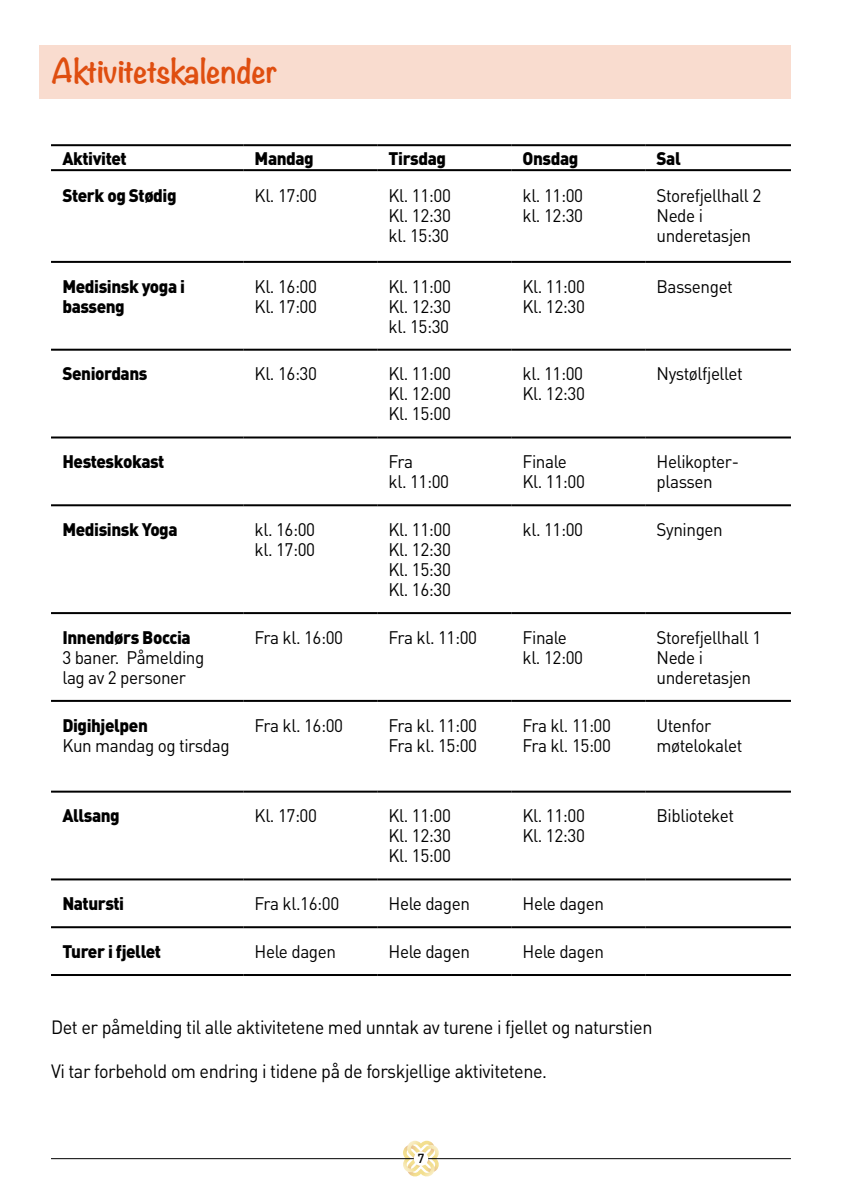
<style>
.page{position:relative;width:842px;height:1191px;background:#fff}
.page>*{position:absolute;margin:0;border:0;box-sizing:border-box;transform-origin:0 0}
.t1{font:700 30px "Noteworthy";color:#df4e10}
.t2{font:19px "DIN Pro";letter-spacing:-.025em;color:#000;scale:.95 1}
.t3{font:18px/20px "DIN Pro";letter-spacing:-.025em;color:#000;scale:.95 1}
.t4{font:900 18px/20px "DIN Pro";letter-spacing:-.025em;color:#000;scale:.95 1}
.t5{font:500 13px "DIN Pro";color:#000}
</style>
<div class="page">
<svg style="left:402px;top:1140px;width:38px;height:37px"></svg>
<hr style="left:51px;top:1158px;width:740px;height:1px;background:#000">
<div style="left:414px;top:1151px;width:14px;height:14px;background:#fff;border-radius:50%"></div>
<div style="left:40px;top:45px;width:751px;height:54px;background:#f9dccf"></div>
<svg style="left:51px;top:146px;width:740px;height:1px"></svg>
<svg style="left:377px;top:171px;width:414px;height:758px"></svg>
<hr style="left:51px;top:261px;width:192px;height:2px;background:#000">
<hr style="left:243px;top:261px;width:134px;height:2px;background:#000">
<hr style="left:377px;top:261px;width:134px;height:2px;background:#000">
<hr style="left:511px;top:261px;width:134px;height:2px;background:#000">
<hr style="left:645px;top:261px;width:146px;height:2px;background:#000">
<hr style="left:51px;top:349px;width:192px;height:2px;background:#000">
<hr style="left:243px;top:349px;width:134px;height:2px;background:#000">
<hr style="left:377px;top:349px;width:134px;height:2px;background:#000">
<hr style="left:511px;top:349px;width:134px;height:2px;background:#000">
<hr style="left:645px;top:349px;width:146px;height:2px;background:#000">
<hr style="left:51px;top:436px;width:192px;height:2px;background:#000">
<hr style="left:243px;top:436px;width:134px;height:2px;background:#000">
<hr style="left:377px;top:436px;width:134px;height:2px;background:#000">
<hr style="left:511px;top:436px;width:134px;height:2px;background:#000">
<hr style="left:645px;top:436px;width:146px;height:2px;background:#000">
<hr style="left:51px;top:504px;width:192px;height:2px;background:#000">
<hr style="left:243px;top:504px;width:134px;height:2px;background:#000">
<hr style="left:377px;top:504px;width:134px;height:2px;background:#000">
<hr style="left:511px;top:504px;width:134px;height:2px;background:#000">
<hr style="left:645px;top:504px;width:146px;height:2px;background:#000">
<hr style="left:51px;top:612px;width:192px;height:2px;background:#000">
<hr style="left:243px;top:612px;width:134px;height:2px;background:#000">
<hr style="left:377px;top:612px;width:134px;height:2px;background:#000">
<hr style="left:511px;top:612px;width:134px;height:2px;background:#000">
<hr style="left:645px;top:612px;width:146px;height:2px;background:#000">
<hr style="left:51px;top:700px;width:192px;height:2px;background:#000">
<hr style="left:243px;top:700px;width:134px;height:2px;background:#000">
<hr style="left:377px;top:700px;width:134px;height:2px;background:#000">
<hr style="left:511px;top:700px;width:134px;height:2px;background:#000">
<hr style="left:645px;top:700px;width:146px;height:2px;background:#000">
<hr style="left:51px;top:790px;width:192px;height:2px;background:#000">
<hr style="left:243px;top:790px;width:134px;height:2px;background:#000">
<hr style="left:377px;top:790px;width:134px;height:2px;background:#000">
<hr style="left:511px;top:790px;width:134px;height:2px;background:#000">
<hr style="left:645px;top:790px;width:146px;height:2px;background:#000">
<hr style="left:51px;top:878px;width:192px;height:2px;background:#000">
<hr style="left:243px;top:878px;width:134px;height:2px;background:#000">
<hr style="left:377px;top:878px;width:134px;height:2px;background:#000">
<hr style="left:511px;top:878px;width:134px;height:2px;background:#000">
<hr style="left:645px;top:878px;width:146px;height:2px;background:#000">
<hr style="left:51px;top:926px;width:192px;height:2px;background:#000">
<hr style="left:243px;top:926px;width:134px;height:2px;background:#000">
<hr style="left:377px;top:926px;width:134px;height:2px;background:#000">
<hr style="left:511px;top:926px;width:134px;height:2px;background:#000">
<hr style="left:645px;top:926px;width:146px;height:2px;background:#000">
<hr style="left:51px;top:974px;width:192px;height:2px;background:#000">
<hr style="left:243px;top:974px;width:134px;height:2px;background:#000">
<hr style="left:377px;top:974px;width:134px;height:2px;background:#000">
<hr style="left:511px;top:974px;width:134px;height:2px;background:#000">
<hr style="left:645px;top:974px;width:146px;height:2px;background:#000">
<hr style="left:51px;top:144px;width:192px;height:2px;background:#000">
<hr style="left:243px;top:144px;width:134px;height:2px;background:#000">
<hr style="left:377px;top:144px;width:134px;height:2px;background:#000">
<hr style="left:511px;top:144px;width:134px;height:2px;background:#000">
<hr style="left:645px;top:144px;width:146px;height:2px;background:#000">
<hr style="left:51px;top:169px;width:192px;height:2px;background:#000">
<hr style="left:243px;top:169px;width:134px;height:2px;background:#000">
<hr style="left:377px;top:169px;width:134px;height:2px;background:#000">
<hr style="left:511px;top:169px;width:134px;height:2px;background:#000">
<hr style="left:645px;top:169px;width:146px;height:2px;background:#000">
<h1 class="t1" style="left:51px;top:44px;width:229px">Aktivitetskalender</h1>
<p class="t4" style="left:62px;top:147px;width:69px">Aktivitet</p>
<p class="t4" style="left:255px;top:147px;width:64px">Mandag</p>
<p class="t4" style="left:389px;top:147px;width:62px">Tirsdag</p>
<p class="t4" style="left:523px;top:147px;width:60px">Onsdag</p>
<p class="t4" style="left:657px;top:147px;width:27px">Sal</p>
<p class="t4" style="left:62px;top:185px;width:122px">Sterk og Stødig</p>
<p class="t3" style="left:255px;top:185px;width:67px">Kl. 17:00</p>
<p class="t3" style="left:389px;top:185px;width:67px;text-align:justify">Kl. 11:00<br>Kl. 12:30 kl. 15:30</p>
<p class="t3" style="left:523px;top:185px;width:65px">kl. 11:00 kl. 12:30</p>
<p class="t3" style="left:657px;top:185px;width:112px">Storefjellhall 2<br>Nede i underetasjen</p>
<p class="t4" style="left:62px;top:275px;width:131px">Medisinsk yoga i basseng</p>
<p class="t3" style="left:255px;top:275px;width:67px">Kl. 16:00<br>Kl. 17:00</p>
<p class="t3" style="left:389px;top:275px;width:67px;text-align:justify">Kl. 11:00<br>Kl. 12:30 kl. 15:30</p>
<p class="t3" style="left:523px;top:275px;width:67px">Kl. 11:00<br>Kl. 12:30</p>
<p class="t3" style="left:657px;top:275px;width:82px">Bassenget</p>
<p class="t4" style="left:62px;top:363px;width:91px">Seniordans</p>
<p class="t3" style="left:255px;top:363px;width:67px">Kl. 16:30</p>
<p class="t3" style="left:389px;top:363px;width:67px;text-align:justify">Kl. 11:00<br>Kl. 12:00<br>Kl. 15:00</p>
<p class="t3" style="left:523px;top:363px;width:67px">kl. 11:00<br>Kl. 12:30</p>
<p class="t3" style="left:657px;top:363px;width:92px">Nystølfjellet</p>
<p class="t4" style="left:62px;top:451px;width:109px">Hesteskokast</p>
<p class="t3" style="left:389px;top:451px;width:65px">Fra<br>kl. 11:00</p>
<p class="t3" style="left:523px;top:451px;width:67px">Finale<br>Kl. 11:00</p>
<p class="t3" style="left:657px;top:451px;width:88px">Helikopter&shy;plassen</p>
<p class="t4" style="left:62px;top:519px;width:123px">Medisinsk Yoga</p>
<p class="t3" style="left:255px;top:519px;width:65px">kl. 16:00 kl. 17:00</p>
<p class="t3" style="left:389px;top:519px;width:67px;text-align:justify">Kl. 11:00<br>Kl. 12:30<br>Kl. 15:30<br>Kl. 16:30</p>
<p class="t3" style="left:523px;top:519px;width:65px">kl. 11:00</p>
<p class="t3" style="left:657px;top:519px;width:71px">Syningen</p>
<p class="t4" style="left:62px;top:626px;width:137px">Innendørs Boccia</p>
<p class="t3" style="left:62px;top:646px;width:151px">3 baner. Påmelding lag av 2 personer</p>
<p class="t3" style="left:255px;top:626px;width:95px">Fra kl. 16:00</p>
<p class="t3" style="left:389px;top:626px;width:95px">Fra kl. 11:00</p>
<p class="t3" style="left:523px;top:626px;width:65px">Finale kl. 12:00</p>
<p class="t3" style="left:657px;top:626px;width:112px">Storefjellhall 1<br>Nede i underetasjen</p>
<p class="t4" style="left:62px;top:714px;width:92px">Digihjelpen</p>
<p class="t3" style="left:62px;top:734px;width:178px">Kun mandag og tirsdag</p>
<p class="t3" style="left:255px;top:714px;width:95px">Fra kl. 16:00</p>
<p class="t3" style="left:389px;top:714px;width:95px">Fra kl. 11:00<br>Fra kl. 15:00</p>
<p class="t3" style="left:523px;top:714px;width:95px">Fra kl. 11:00<br>Fra kl. 15:00</p>
<p class="t3" style="left:657px;top:714px;width:92px">Utenfor møtelokalet</p>
<p class="t4" style="left:62px;top:805px;width:62px">Allsang</p>
<p class="t3" style="left:255px;top:805px;width:67px">Kl. 17:00</p>
<p class="t3" style="left:389px;top:805px;width:67px;text-align:justify">Kl. 11:00<br>Kl. 12:30<br>Kl. 15:00</p>
<p class="t3" style="left:523px;top:805px;width:67px">Kl. 11:00<br>Kl. 12:30</p>
<p class="t3" style="left:657px;top:805px;width:83px">Biblioteket</p>
<p class="t4" style="left:62px;top:893px;width:67px">Natursti</p>
<p class="t3" style="left:255px;top:893px;width:91px">Fra kl.16:00</p>
<p class="t3" style="left:389px;top:893px;width:87px">Hele dagen</p>
<p class="t3" style="left:523px;top:893px;width:87px">Hele dagen</p>
<p class="t4" style="left:62px;top:940px;width:105px">Turer i fjellet</p>
<p class="t3" style="left:255px;top:940px;width:87px">Hele dagen</p>
<p class="t3" style="left:389px;top:940px;width:87px">Hele dagen</p>
<p class="t3" style="left:523px;top:940px;width:87px">Hele dagen</p>
<p class="t2" style="left:51px;top:1014px;width:635px">Det er påmelding til alle aktivitetene med unntak av turene i fjellet og naturstien</p>
<p class="t2" style="left:51px;top:1058px;width:524px">Vi tar forbehold om endring i tidene på de forskjellige aktivitetene.</p>
<p class="t5" style="left:418px;top:1149px;width:8px">7</p>
</div>
